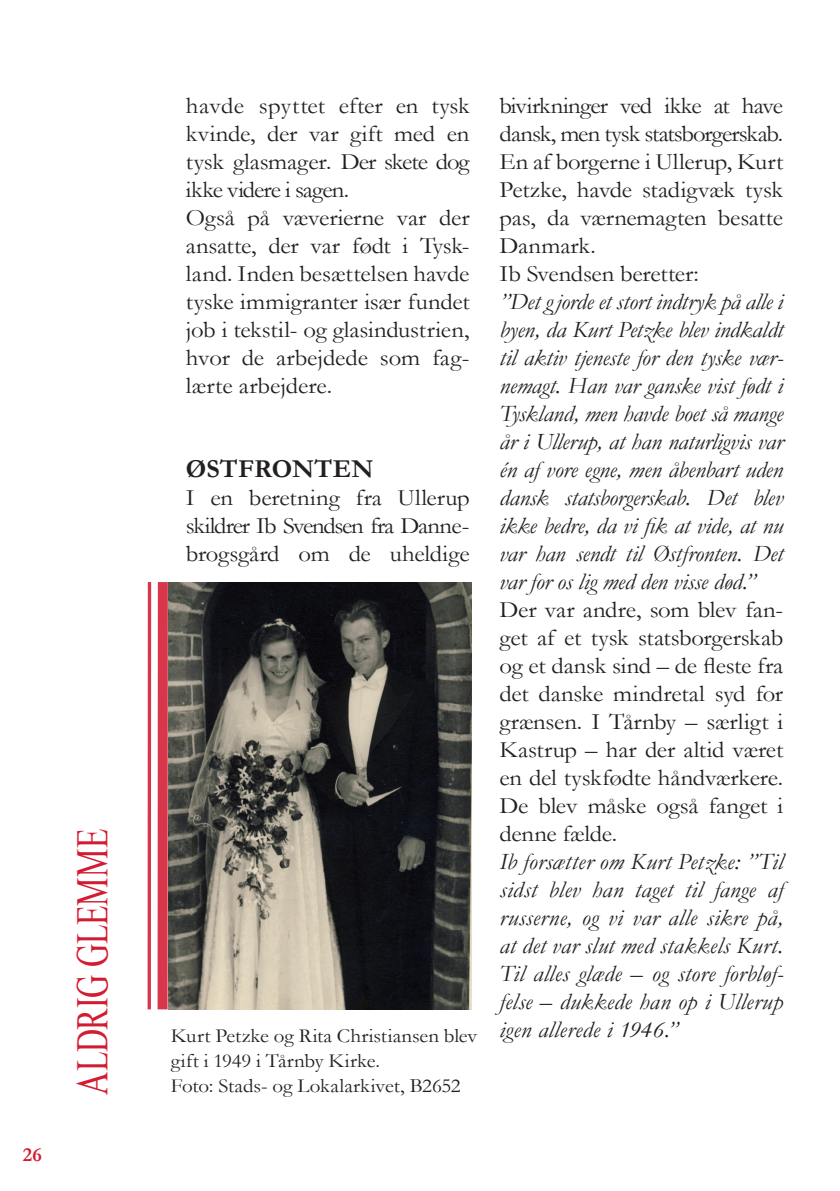
<style>
.page{position:relative;width:840px;height:1191px;background:#fff}
.page>*{position:absolute;margin:0;border:0;box-sizing:border-box;transform-origin:0 0}
.t1{font:44.8px "Times New Roman";letter-spacing:-.01em;color:#d31b32;scale:.71 1}
.t2{font:700 26px "Garamond";letter-spacing:.005em;color:#231f20}
.t3{font:23.6px/28px "Garamond";letter-spacing:-.01em;color:#231f20;scale:1.05 1}
.t4{font:italic 23.6px/28px "Garamond";letter-spacing:-.005em;color:#231f20;text-align:justify;scale:1.05 1}
.t5{font:20px/25px "Garamond";letter-spacing:-.005em;color:#231f20;scale:1.05 1}
.t6{font:700 20px "Garamond";color:#d31b32}
</style>
<div class="page">
<div style="left:157px;top:582px;width:11px;height:427px;background:#d8364a"></div>
<svg style="left:147px;top:582px;width:4px;height:427px;background:#de596a"></svg>
<img style="left:168px;top:582px;width:303px;height:427px">
<p class="t6" style="left:23px;top:1140px;width:21px">26</p>
<h1 class="t1" style="left:62px;top:1095px;width:377px;rotate:-90deg">aldrig glemme</h1>
<p class="t3" style="left:499px;top:91px;width:272px">bivirkninger ved ikke at have dansk, men tysk statsborgerskab.<br>En af borgerne i Ullerup, Kurt<br>Petzke, havde stadigvæk tysk pas, da værnemagten besatte<br>Danmark.<br>Ib Svendsen beretter:</p>
<p class="t4" style="left:499px;top:287px;width:272px">”Det g jorde et stort indtryk på alle i byen, da Kurt Petzke blev indkaldt til aktiv tjeneste for den tyske vær&shy;nemagt. Han var ganske vist født i Tyskland, men havde boet så mange år i Ullerup, at han naturligvis var én af vore egne, men åbenbart uden dansk statsborgerskab. Det blev ikke bedre, da vi fik at vide, at nu var han sendt til Østfronten. Det var for os lig med den visse død.”</p>
<p class="t3" style="left:499px;top:595px;width:272px;text-align:justify">Der var andre, som blev fan&shy;get af et tysk statsborgerskab og et dansk sind – de fleste fra det danske mindretal syd for grænsen. I Tårnby – særligt i Kastrup – har der altid været en del tyskfødte håndværkere.<br>De blev måske også fanget i denne fælde.</p>
<p class="t4" style="left:499px;top:847px;width:272px">Ib forsætter om Kurt Petzke: ”Til sidst blev han taget til fange af russerne, og vi var alle sikre på, at det var slut med stakkels Kurt.<br>Til alles glæde – og store forbløf&shy;felse – dukkede han op i Ullerup</p>
<p class="t5" style="left:171px;top:1022px;width:484px">Kurt Petzke og Rita Christiansen blev <sup>igen</sup> <sup>allerede</sup> <sup>i</sup> <sup>1946.” </sup>gift i 1949 i Tårnby Kirke.<br>Foto: Stads- og Lokalarkivet, B2652</p>
<p class="t3" style="left:186px;top:91px;width:271px">havde spyttet efter en tysk kvinde, der var gift med en tysk glasmager. Der skete dog ikke videre i sagen.<br>Også på væverierne var der ansatte, der var født i Tysk&shy;land. Inden besættelsen havde tyske immigranter især fundet job i tekstil- og glasindustrien, hvor de arbejdede som fag&shy;lærte arbejdere.</p>
<p class="t2" style="left:186px;top:451px;width:189px">ØSTFRONTEN</p>
<p class="t3" style="left:186px;top:483px;width:271px;text-align:justify">I en beretning fra Ullerup skildrer Ib Svendsen fra Danne&shy;brogsgård om de uheldige</p>
</div>
